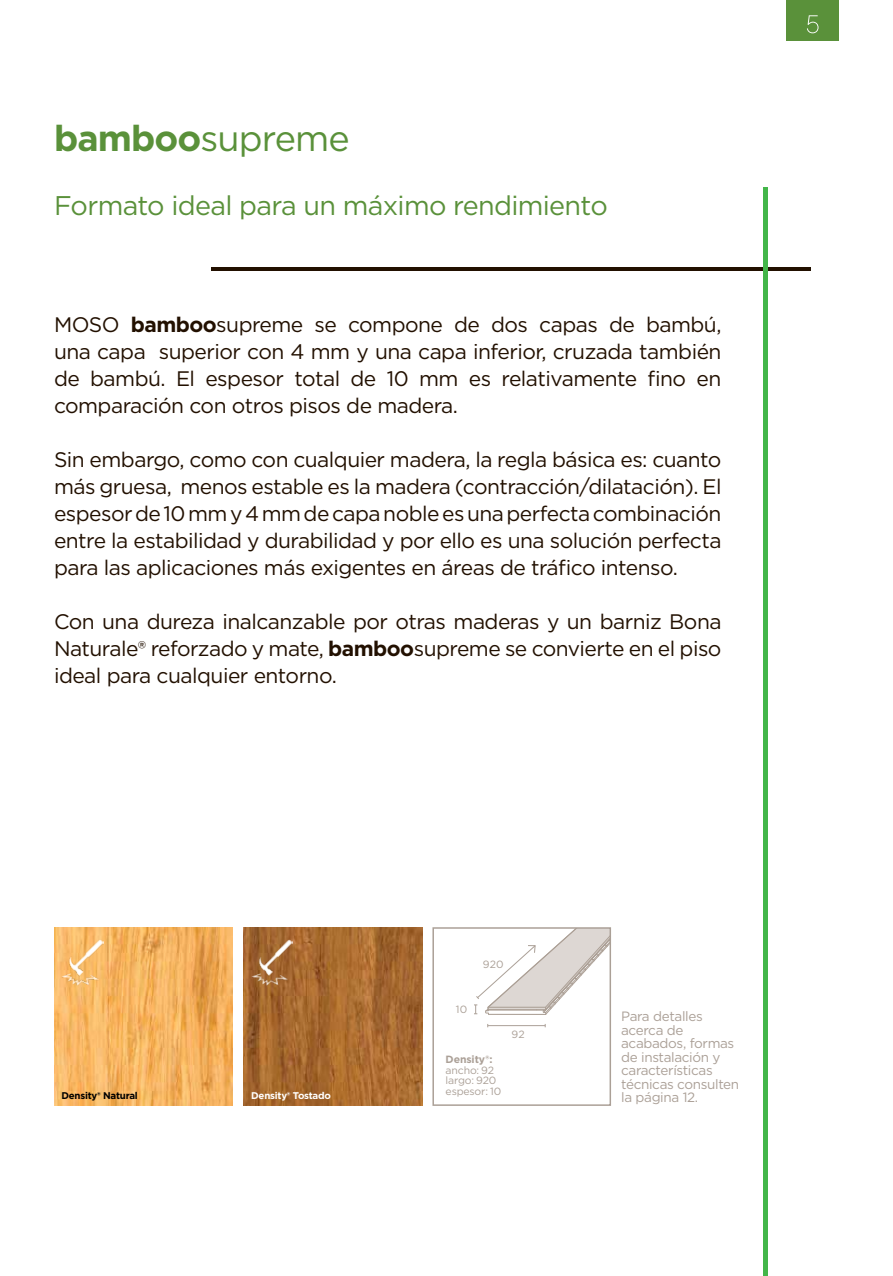
<style>
.page{position:relative;width:893px;height:1276px;background:#fff}
.page>*{position:absolute;margin:0;border:0;box-sizing:border-box;transform-origin:0 0}
.t1{font:36px "Gotham";letter-spacing:-.025em;color:#5a913a}
.t2{font:27px "Gotham";letter-spacing:-.025em;color:#5a913a}
.t3{font:21px/27px "Gotham";letter-spacing:-.025em;color:#221000;text-align:justify}
.t4{font:13.5px/13.5px "Gotham";letter-spacing:-.025em;color:#aba097}
.t5{font:10.5px/10.5px "Gotham";letter-spacing:-.015em;color:#aba097}
.t6{font:700 10.5px "Gotham";letter-spacing:-.01em;color:#aba097}
.t7{font:700 9.75px "Gotham";letter-spacing:-.025em;color:#000}
.t8{font:700 9.75px "Gotham";letter-spacing:-.025em;color:#fff}
.s1{font-weight:700}
</style>
<div class="page">
<img style="left:54px;top:927px;width:179px;height:179px">
<img style="left:244px;top:927px;width:178px;height:179px">
<img style="left:61px;top:938px;width:42px;height:47px">
<img style="left:251px;top:938px;width:42px;height:47px">
<div style="left:432px;top:927px;width:179px;height:179px;border:2px solid #aba097"></div>
<hr style="left:488px;top:1025px;width:57px;height:1px;background:#aba097">
<svg style="left:474px;top:928px;width:136px;height:87px"></svg>
<hr style="left:212px;top:268px;width:599px;height:3px;background:#221000">
<hr style="left:763px;top:188px;width:4px;height:1088px;background:#43b649">
<div style="left:786px;top:0;width:53px;height:40px;background:#5a913a"></div>
<svg style="left:807px;top:15px;width:11px;height:18px"></svg>
<h1 class="t1" style="left:54px;top:116px;width:297px"><span class="s1">bamboo</span>supreme</h1>
<p class="t2" style="left:54px;top:188px;width:555px">Formato ideal para un máximo rendimiento</p>
<p class="t3" style="left:54px;top:310px;width:669px">MOSO <span class="s1">bamboo</span>supreme se compone de dos capas de bambú, una capa superior con 4 mm y una capa inferior, cruzada también de bambú. El espesor total de 10 mm es relativamente fino en comparación con otros pisos de madera.</p>
<p class="t3" style="left:54px;top:445px;width:669px">Sin embargo, como con cualquier madera, la regla básica es: cuanto más gruesa, menos estable es la madera (contracción/dilatación). El espesor de 10 mm y 4 mm de capa noble es una perfecta combinación entre la estabilidad y durabilidad y por ello es una solución perfecta para las aplicaciones más exigentes en áreas de tráfico intenso.</p>
<p class="t3" style="left:54px;top:607px;width:669px">Con una dureza inalcanzable por otras maderas y un barniz Bona Naturale® reforzado y mate, <span class="s1">bamboo</span>supreme se convierte en el piso ideal para cualquier entorno.</p>
<p class="t7" style="left:61px;top:1088px;width:78px">Density® Natural</p>
<p class="t8" style="left:251px;top:1088px;width:81px">Density® Tostado</p>
<p class="t5" style="left:483px;top:959px;width:22px">920</p>
<p class="t5" style="left:456px;top:1003px;width:13px">10</p>
<p class="t6" style="left:446px;top:1052px;width:48px">Density®:</p>
<p class="t5" style="left:446px;top:1064px;width:57px">ancho: 92 largo: 920 espesor: 10</p>
<p class="t5" style="left:512px;top:1028px;width:15px">92</p>
<p class="t4" style="left:621px;top:1009px;width:120px">Para detalles acerca de acabados, formas de instalación y características técnicas consulten la página 12.</p>
</div>
